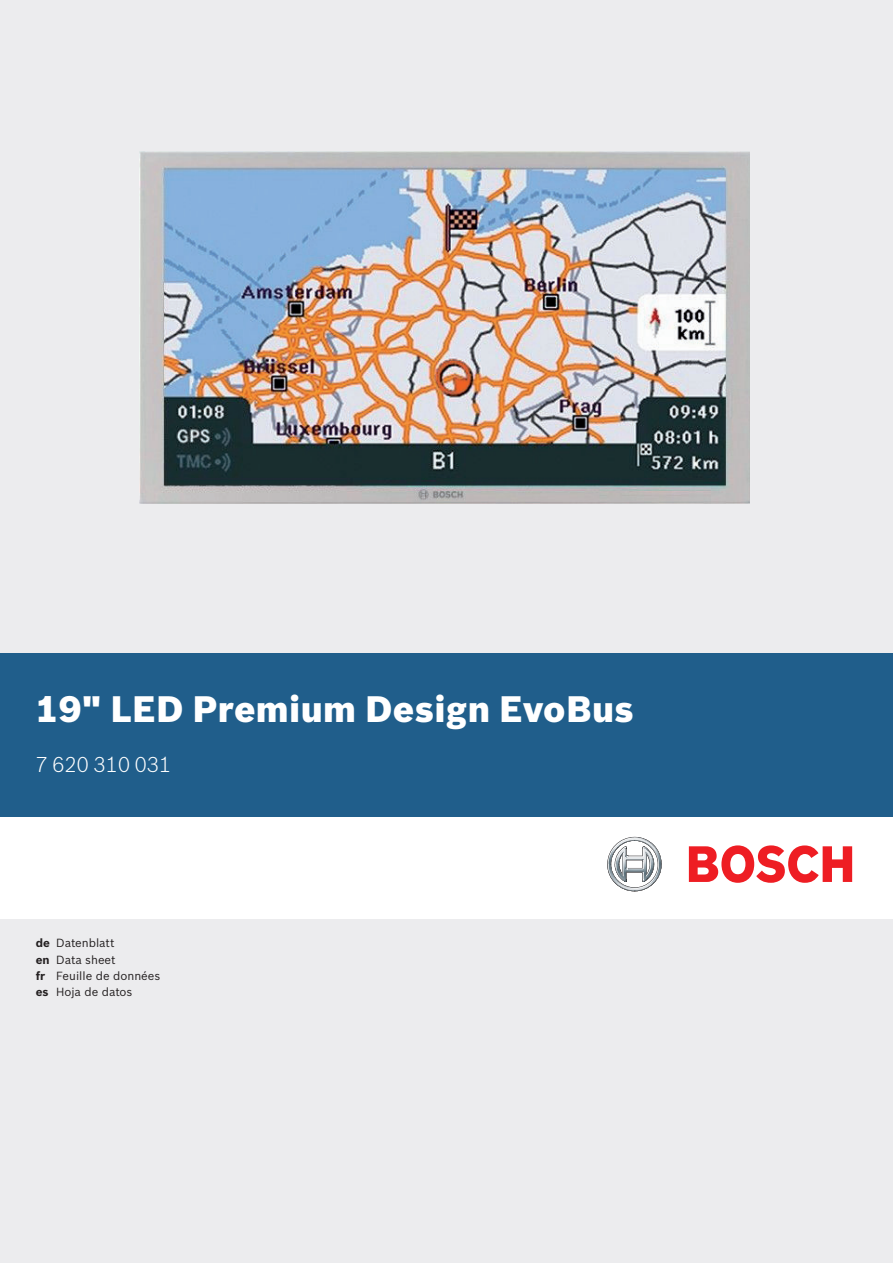
<style>
.page{position:relative;width:893px;height:1263px;background:#ececee}
.page>*{position:absolute;margin:0;border:0;box-sizing:border-box;transform-origin:0 0}
.t1{font:900 36px "Bosch Sans";letter-spacing:.01em;color:#fff}
.t2{font:300 21px "Bosch Sans";letter-spacing:.01em;color:#fff}
.t3{font:11.55px/16.4px "Bosch Sans";color:#231f20}
.s1{font-weight:700}
</style>
<div class="page">
<div style="left:0;top:796px;width:893px;height:122px;background:#fff"></div>
<div style="left:0;top:653px;width:893px;height:163px;background:#205e8b"></div>
<svg style="left:607px;top:837px;width:55px;height:54px"></svg>
<svg style="left:689px;top:845px;width:163px;height:38px"></svg>
<img style="left:140px;top:152px;width:609px;height:351px">
<h1 class="t1" style="left:36px;top:686px;width:600px">19" LED Premium Design EvoBus</h1>
<h2 class="t2" style="left:36px;top:752px;width:137px">7 620 310 031</h2>
<p class="t3" style="left:36px;top:935px;width:126px"><span class="s1">de</span> Datenblatt<br><span class="s1">en</span> Data sheet<br><span class="s1">fr</span> Feuille de données <span class="s1">es</span> Hoja de datos</p>
</div>
